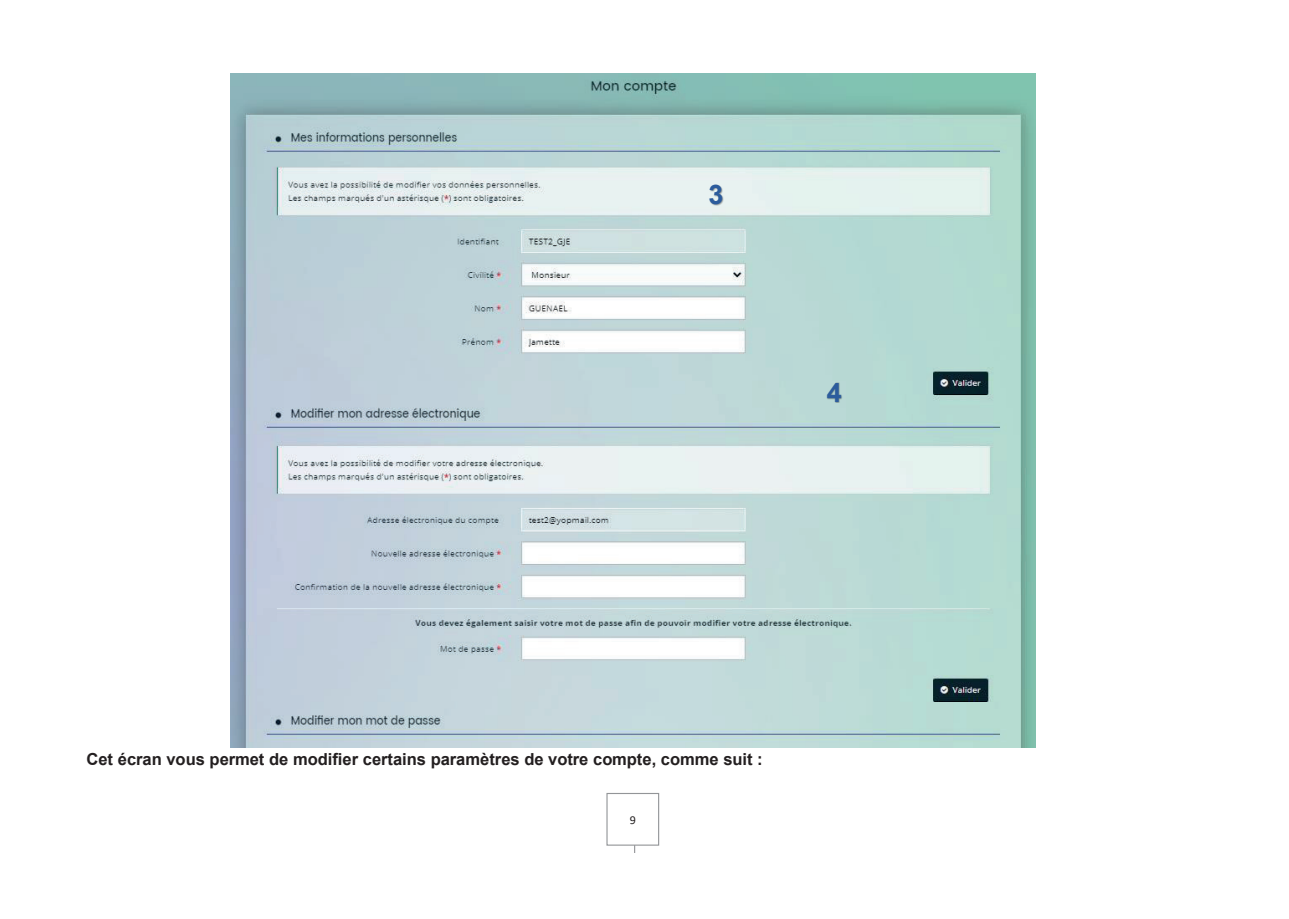
<style>
.page{position:relative;width:1289px;height:919px;background:#fff}
.page>*{position:absolute;margin:0;border:0;box-sizing:border-box;transform-origin:0 0}
.t1{font:700 27px "Arial";color:#2c5c9d}
.t2{font:700 16.5px "Arial";color:#231f20}
.t3{font:12px "Calibri";color:#231f20}
</style>
<div class="page">
<div style="left:606px;top:792px;width:53px;height:53px;border:1px solid #939598"></div>
<img style="left:607px;top:799px;width:51px;height:40px">
<img style="left:231px;top:74px;width:804px;height:673px">
<img style="left:697px;top:178px;width:35px;height:27px">
<img style="left:815px;top:375px;width:35px;height:28px">
<h1 class="t1" style="left:708px;top:177px;width:17px">3</h1>
<h1 class="t1" style="left:826px;top:374px;width:17px">4</h1>
<p class="t2" style="left:86px;top:748px;width:677px">Cet écran vous permet de modifier certains paramètres de votre compte, comme suit :</p>
<p class="t3" style="left:629px;top:811px;width:8px">9</p>
</div>
